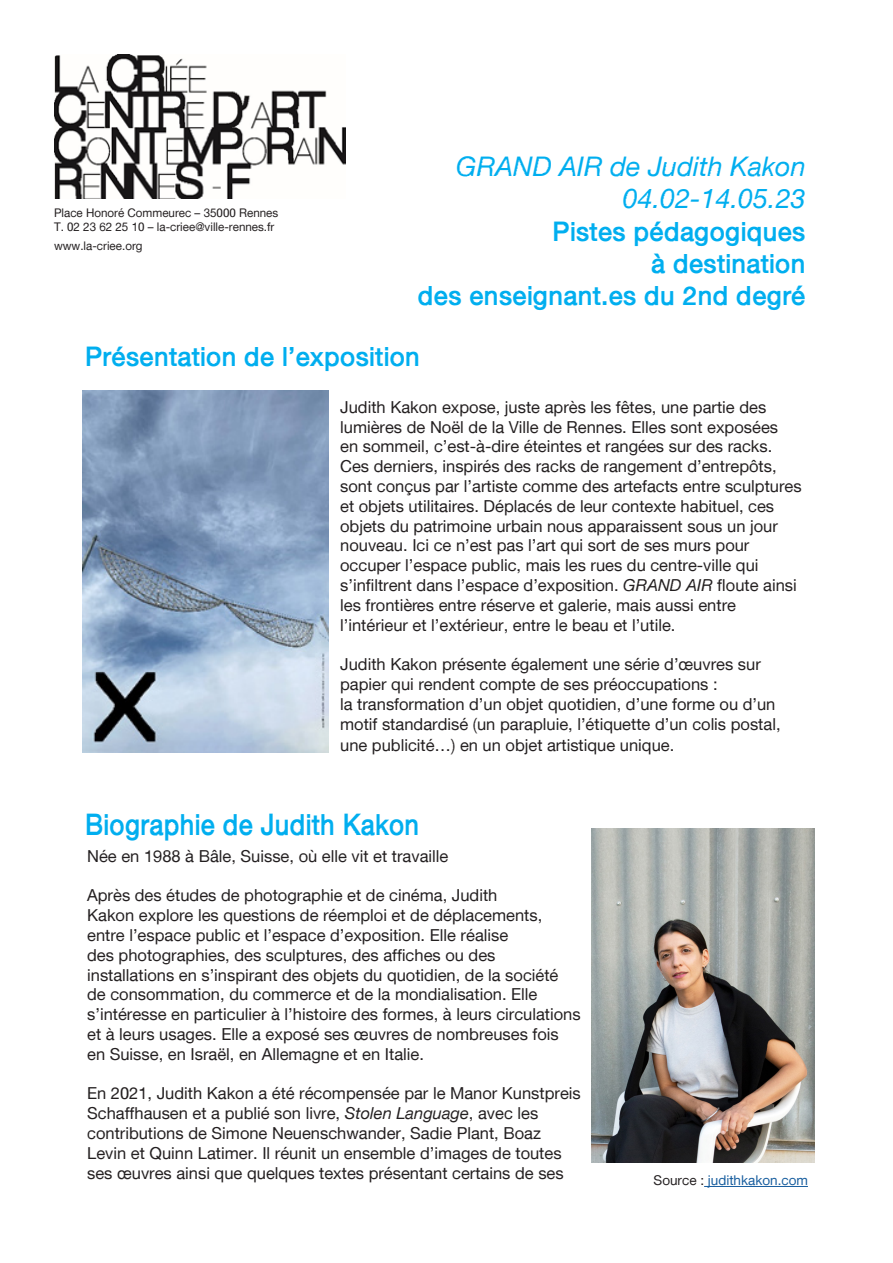
<style>
.page{position:relative;width:893px;height:1263px;background:#fff}
.page>*{position:absolute;margin:0;border:0;box-sizing:border-box;transform-origin:0 0}
.t1{font:29.7px "LC Miedingervs Licko INSIDE Bold";color:#00aeef;scale:.91 1}
.t2{font:27px "LC Miedingervs Licko INSIDE Bold";color:#00aeef}
.t3{font:27px "LC Miedingervs Licko INSIDE Italic";color:#00aeef}
.t4{font:16.5px/19.8px "LC Miedingervs Licko INSIDE";color:#231f20}
.t5{font:13.5px "LC Miedingervs Licko INSIDE";color:#175d9e}
.t6{font:11.85px "LC Miedingervs Licko INSIDE";color:#231f20}
.s1{font-family:"LC Miedingervs Licko INSIDE Italic"}
.s2{color:#231f20}
</style>
<div class="page">
<img style="left:55px;top:55px;width:291px;height:144px">
<img style="left:82px;top:390px;width:246px;height:363px">
<hr style="left:704px;top:1186px;width:104px;height:1px;background:#175d9e">
<img style="left:592px;top:828px;width:222px;height:334px">
<p class="t6" style="left:54px;top:206px;width:226px">Place Honoré Commeurec – 35000 Rennes</p>
<p class="t6" style="left:54px;top:220px;width:222px">T. 02 23 62 25 10 – la-criee@ville-rennes.fr</p>
<p class="t6" style="left:54px;top:239px;width:90px">www.la-criee.org</p>
<p class="t3" style="left:456px;top:150px;width:351px">GRAND AIR de Judith Kakon</p>
<p class="t3" style="left:623px;top:182px;width:185px">04.02-14.05.23</p>
<p class="t2" style="left:553px;top:215px;width:255px">Pistes pédagogiques</p>
<p class="t2" style="left:651px;top:248px;width:156px">à destination</p>
<p class="t2" style="left:418px;top:280px;width:389px">des enseignant.es du 2nd degré</p>
<p class="t2" style="left:85px;top:340px;width:337px">Présentation de l’exposition</p>
<p class="t4" style="left:340px;top:397px;width:439px">Judith Kakon expose, juste après les fêtes, une partie des lumières de Noël de la Ville de Rennes. Elles sont exposées</p>
<p class="t4" style="left:340px;top:436px;width:434px">en sommeil, c’est-à-dire éteintes et rangées sur des racks.</p>
<p class="t4" style="left:340px;top:456px;width:438px">Ces derniers, inspirés des racks de rangement d’entrepôts,</p>
<p class="t4" style="left:340px;top:476px;width:463px">sont conçus par l’artiste comme des artefacts entre sculptures et objets utilitaires. Déplacés de leur contexte habituel, ces objets du patrimoine urbain nous apparaissent sous un jour nouveau. Ici ce n’est pas l’art qui sort de ses murs pour occuper l’espace public, mais les rues du centre-ville qui s’infiltrent dans l’espace d’exposition. <span class="s1">GRAND AIR</span> floute ainsi</p>
<p class="t4" style="left:340px;top:595px;width:397px">les frontières entre réserve et galerie, mais aussi entre l’intérieur et l’extérieur, entre le beau et l’utile.</p>
<p class="t4" style="left:340px;top:654px;width:422px">Judith Kakon présente également une série d’œuvres sur papier qui rendent compte de ses préoccupations :</p>
<p class="t4" style="left:340px;top:694px;width:442px">la transformation d’un objet quotidien, d’une forme ou d’un motif standardisé (un parapluie, l’étiquette d’un colis postal,</p>
<p class="t4" style="left:340px;top:735px;width:336px">une publicité…) en un objet artistique unique.</p>
<p class="t1" style="left:85px;top:807px;width:369px">Biographie de Judith Kakon</p>
<p class="t4" style="left:87px;top:846px;width:363px">Née en 1988 à Bâle, Suisse, où elle vit et travaille</p>
<p class="t4" style="left:87px;top:885px;width:495px">Après des études de photographie et de cinéma, Judith<br>Kakon explore les questions de réemploi et de déplacements, entre l’espace public et l’espace d’exposition. Elle réalise<br>des photographies, des sculptures, des affiches ou des installations en s’inspirant des objets du quotidien, de la société de consommation, du commerce et de la mondialisation. Elle s’intéresse en particulier à l’histoire des formes, à leurs circulations et à leurs usages. Elle a exposé ses œuvres de nombreuses fois en Suisse, en Israël, en Allemagne et en Italie.</p>
<p class="t4" style="left:87px;top:1083px;width:495px">En 2021, Judith Kakon a été récompensée par le Manor Kunstpreis Schaffhausen et a publié son livre, <span class="s1">Stolen Language</span>, avec les contributions de Simone Neuenschwander, Sadie Plant, Boaz Levin et Quinn Latimer. Il réunit un ensemble d’images de toutes ses œuvres ainsi que quelques textes présentant certains de ses</p>
<p class="t5" style="left:654px;top:1172px;width:156px"><span class="s2">Source :</span> judithkakon.com</p>
</div>
